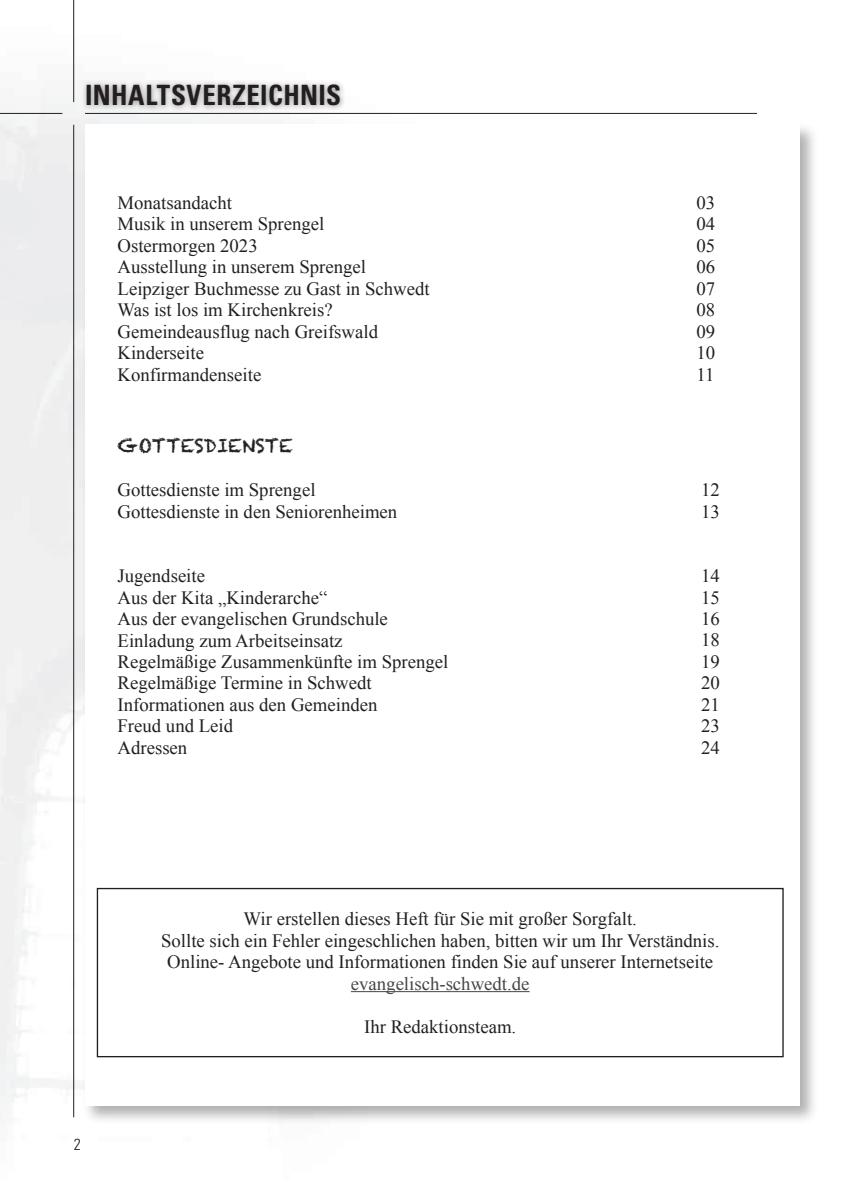
<style>
.page{position:relative;width:842px;height:1191px;background:#fff}
.page>*{position:absolute;margin:0;border:0;box-sizing:border-box;transform-origin:0 0}
.t1{font:700 condensed 28px "Univers LT Std";letter-spacing:.015em;color:#231f20;scale:.96 1}
.t2{font:18.8px/21.4px "Times New Roman";color:#231f20}
.t3{font:18.8px "Times New Roman";color:#454647}
.t4{font:18.8px "Chalkduster";color:#231f20}
.t5{font:300 condensed 16px "Univers LT Std";color:#231f20}
</style>
<div class="page">
<img style="left:0;top:0;width:757px;height:1118px">
<hr style="left:73px;top:125px;width:1px;height:992px;background:#231f20">
<hr style="left:73px;top:0;width:1px;height:102px;background:#231f20">
<hr style="left:85px;top:113px;width:672px;height:1px;background:#231f20">
<hr style="left:0;top:113px;width:62px;height:1px;background:#231f20">
<div style="left:82px;top:79px;width:265px;height:34px;background:#231f20;opacity:.45"></div>
<div style="left:82px;top:122px;width:737px;height:1003px;background:#231f20;opacity:.35"></div>
<div style="left:85px;top:125px;width:714px;height:981px;background:#fff"></div>
<hr style="left:351px;top:991px;width:179px;height:1px;background:#454647">
<div style="left:97px;top:888px;width:687px;height:169px;border:1px solid #231f20"></div>
<h1 class="t1" style="left:85px;top:78px;width:268px">INHALTSVERZEICHNIS</h1>
<p class="t2" style="left:118px;top:192px;width:314px">Monatsandacht<br>Musik in unserem Sprengel<br>Ostermorgen 2023<br>Ausstellung in unserem Sprengel<br>Leipziger Buchmesse zu Gast in Schwedt<br>Was ist los im Kirchenkreis?<br>Gemeindeausflug nach Greifswald<br>Kinderseite<br>Konfirmandenseite</p>
<p class="t4" style="left:118px;top:435px;width:177px">GOTTESDIENSTE</p>
<p class="t2" style="left:118px;top:479px;width:281px">Gottesdienste im Sprengel<br>Gottesdienste in den Seniorenheimen</p>
<p class="t2" style="left:118px;top:565px;width:332px">Jugendseite<br>Aus der Kita „Kinderarche“<br>Aus der evangelischen Grundschule<br>Einladung zum Arbeitseinsatz<br>Regelmäßige Zusammenkünfte im Sprengel<br>Regelmäßige Termine in Schwedt<br>Informationen aus den Gemeinden<br>Freud und Leid<br>Adressen</p>
<p class="t2" style="left:696px;top:192px;width:20px;text-align:justify">03<br>04<br>05<br>06<br>07<br>08<br>09<br>10<br>11</p>
<p class="t2" style="left:701px;top:479px;width:20px">12<br>13</p>
<p class="t2" style="left:701px;top:565px;width:20px;text-align:justify">14<br>15<br>16<br>18<br>19<br>20<br>21<br>23</p>
<p class="t2" style="left:701px;top:736px;width:20px">24</p>
<p class="t5" style="left:74px;top:1135px;width:9px">2</p>
<p class="t2" style="left:161px;top:908px;width:560px;text-align:center">Wir erstellen dieses Heft für Sie mit großer Sorgfalt.<br>Sollte sich ein Fehler eingeschlichen haben, bitten wir um Ihr Verständnis.<br>Online- Angebote und Informationen finden Sie auf unserer Internetseite</p>
<p class="t3" style="left:351px;top:970px;width:180px">evangelisch-schwedt.de</p>
<p class="t2" style="left:364px;top:1015px;width:154px">Ihr Redaktionsteam.</p>
</div>
